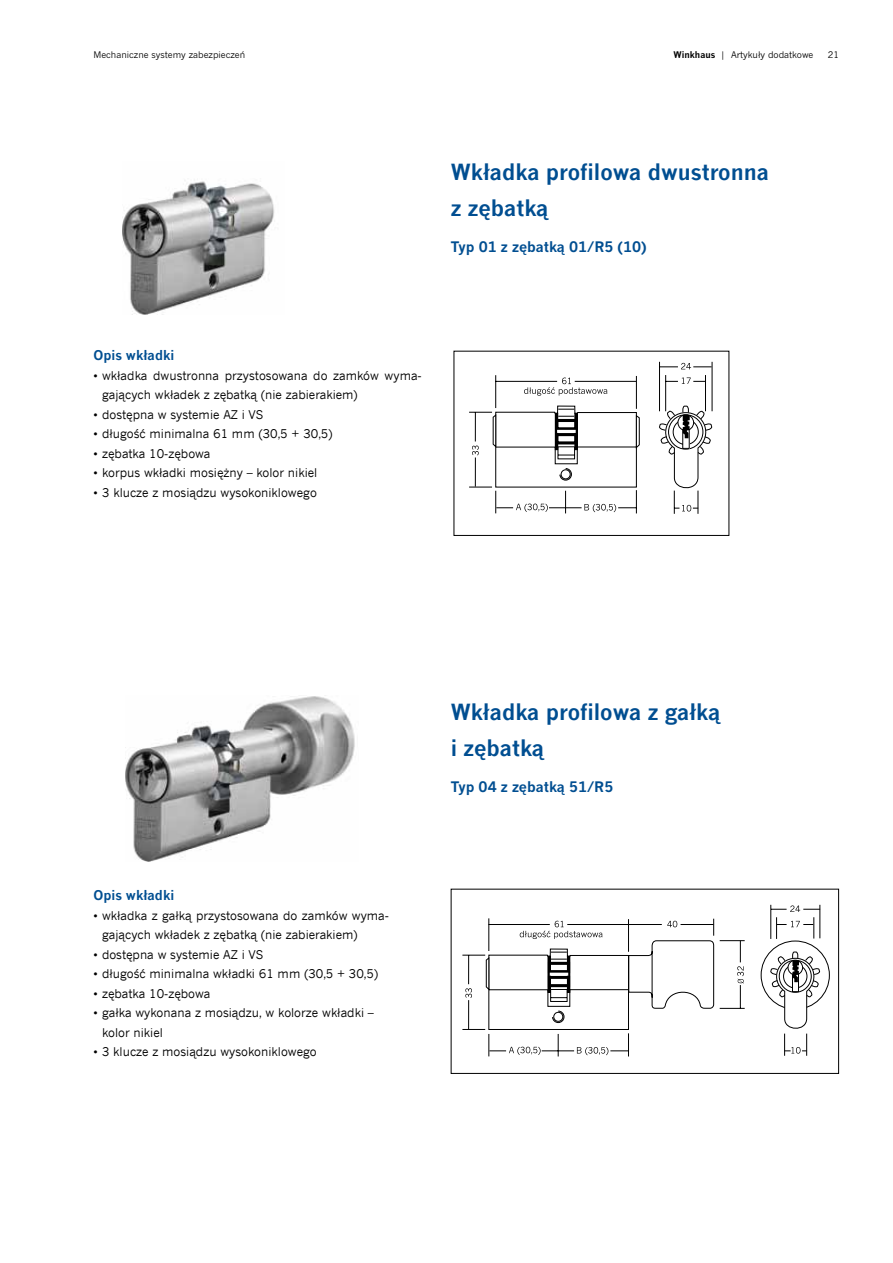
<style>
.page{position:relative;width:893px;height:1263px;background:#fff}
.page>*{position:absolute;margin:0;border:0;box-sizing:border-box;transform-origin:0 0}
.t1{font:700 21.75px/36px "News Gothic CE";color:#004e91}
.t2{font:700 14.25px "News Gothic MT Pro";color:#004e91}
.t3{font:700 13.2px "News Gothic CE";color:#004e91}
.t4{font:12px/19.5px "News Gothic CE";color:#000}
.t5{font:9px "News Gothic MT Pro";color:#000}
.s1{font-weight:700}
</style>
<div class="page">
<img style="left:126px;top:696px;width:229px;height:166px">
<img style="left:123px;top:181px;width:152px;height:134px">
<hr style="left:495px;top:375px;width:1px;height:33px;background:#000">
<hr style="left:636px;top:376px;width:1px;height:33px;background:#000">
<hr style="left:496px;top:381px;width:61px;height:1px;background:#000">
<hr style="left:665px;top:375px;width:1px;height:36px;background:#000">
<hr style="left:712px;top:362px;width:1px;height:49px;background:#000">
<svg style="left:666px;top:377px;width:39px;height:7px"></svg>
<hr style="left:575px;top:381px;width:61px;height:1px;background:#000">
<svg style="left:469px;top:405px;width:171px;height:108px"></svg>
<svg style="left:659px;top:405px;width:53px;height:109px"></svg>
<svg style="left:524px;top:378px;width:83px;height:18px"></svg>
<hr style="left:659px;top:362px;width:1px;height:49px;background:#000">
<hr style="left:705px;top:375px;width:1px;height:36px;background:#000">
<svg style="left:660px;top:363px;width:52px;height:6px"></svg>
<hr style="left:489px;top:918px;width:1px;height:33px;background:#000">
<svg style="left:769px;top:951px;width:52px;height:105px"></svg>
<svg style="left:462px;top:919px;width:283px;height:137px"></svg>
<hr style="left:770px;top:905px;width:1px;height:34px;background:#000">
<hr style="left:820px;top:905px;width:1px;height:33px;background:#000">
<svg style="left:771px;top:905px;width:49px;height:34px"></svg>
<div style="left:454px;top:351px;width:275px;height:185px;border:1px solid #000"></div>
<div style="left:451px;top:889px;width:388px;height:185px;border:1px solid #000"></div>
<p class="t5" style="left:94px;top:49px;width:153px">Mechaniczne systemy zabezpieczeń</p>
<p class="t5" style="left:673px;top:49px;width:141px"><span class="s1">Winkhaus</span> | Artykuły dodatkowe</p>
<p class="t5" style="left:828px;top:49px;width:13px">21</p>
<h1 class="t1" style="left:451px;top:153px;width:320px">Wkładka profilowa dwustronna z zębatką</h1>
<p class="t2" style="left:451px;top:238px;width:197px">Typ 01 z zębatką 01/R5 (10)</p>
<p class="t3" style="left:94px;top:347px;width:82px">Opis wkładki</p>
<p class="t4" style="left:102px;top:365px;width:321px;text-indent:-9px">• wkładka dwustronna przystosowana do zamków wyma&shy;gających wkładek z zębatką (nie zabierakiem)</p>
<p class="t4" style="left:94px;top:404px;width:171px">• dostępna w systemie AZ i VS</p>
<p class="t4" style="left:94px;top:424px;width:241px">• długość minimalna 61 mm (30,5 + 30,5)</p>
<p class="t4" style="left:94px;top:443px;width:118px">• zębatka 10-zębowa</p>
<p class="t4" style="left:94px;top:463px;width:225px">• korpus wkładki mosiężny – kolor nikiel</p>
<p class="t4" style="left:94px;top:482px;width:225px">• 3 klucze z mosiądzu wysokoniklowego</p>
<p class="t3" style="left:94px;top:887px;width:82px">Opis wkładki</p>
<p class="t4" style="left:102px;top:905px;width:289px;text-indent:-9px">• wkładka z gałką przystosowana do zamków wyma&shy;gających wkładek z zębatką (nie zabierakiem)</p>
<p class="t4" style="left:94px;top:944px;width:171px">• dostępna w systemie AZ i VS</p>
<p class="t4" style="left:94px;top:964px;width:286px">• długość minimalna wkładki 61 mm (30,5 + 30,5)</p>
<p class="t4" style="left:94px;top:983px;width:118px">• zębatka 10-zębowa</p>
<p class="t4" style="left:102px;top:1003px;width:273px;text-indent:-9px">• gałka wykonana z mosiądzu, w kolorze wkładki – kolor nikiel</p>
<p class="t4" style="left:94px;top:1042px;width:225px">• 3 klucze z mosiądzu wysokoniklowego</p>
<h1 class="t1" style="left:451px;top:693px;width:271px">Wkładka profilowa z gałką i zębatką</h1>
<p class="t2" style="left:451px;top:778px;width:164px">Typ 04 z zębatką 51/R5</p>
</div>
